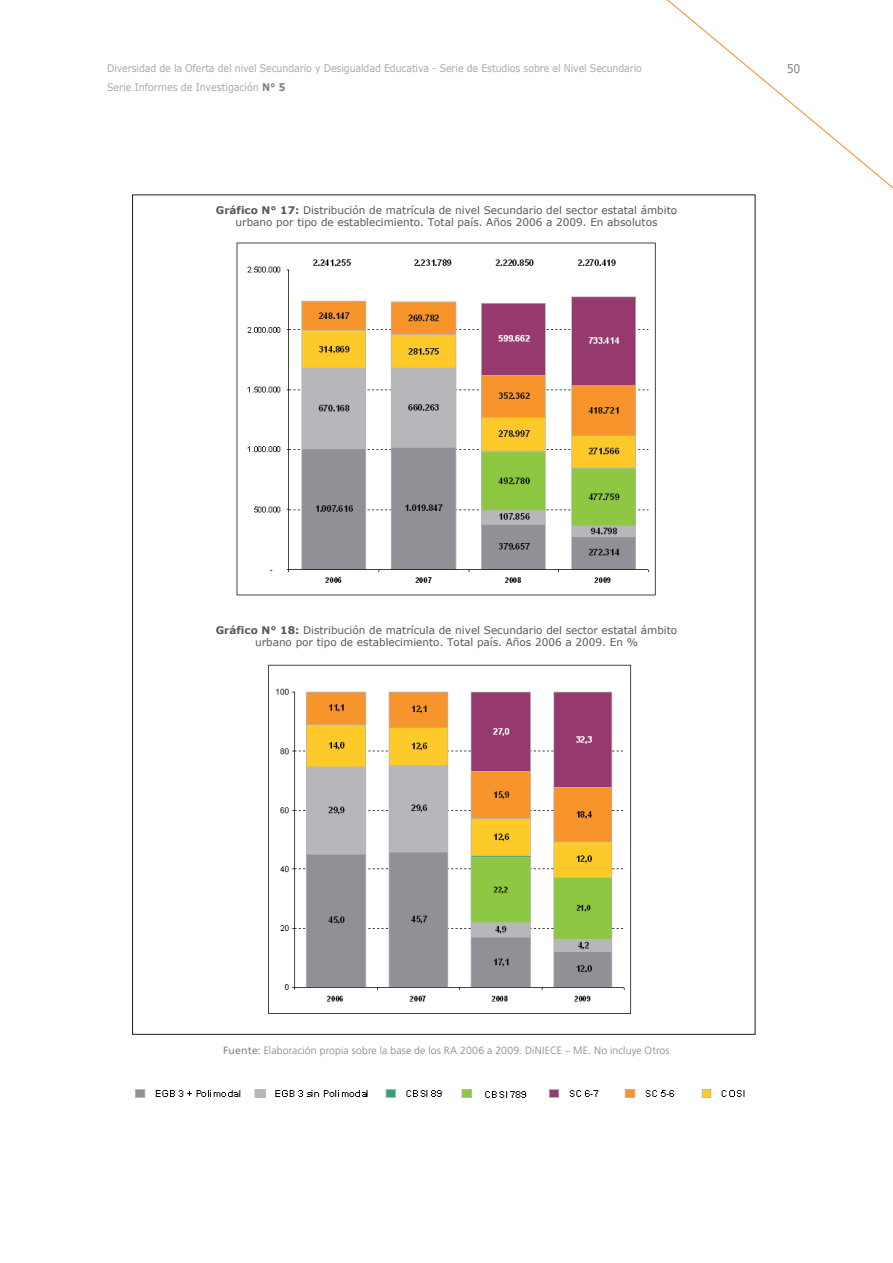
<style>
.page{position:relative;width:893px;height:1263px;background:#fff}
.page>*{position:absolute;margin:0;border:0;box-sizing:border-box;transform-origin:0 0}
.t1{font:12px "Verdana";color:#808285;scale:.9 1}
.t2{font:10.5px/12px "Verdana";color:#57585a;text-align:center}
.t3{font:10.5px "Verdana";letter-spacing:-.01em;color:#a8a9ad;scale:.9 1}
.t4{font:300 10.5px "Frutiger";letter-spacing:.015em;color:#808285}
.s1{font-weight:700;color:#808285}
.s2{font-weight:700}
.s3{font-weight:400}
</style>
<div class="page">
<svg style="left:667px;top:0;width:226px;height:223px"></svg>
<img style="left:236px;top:242px;width:420px;height:354px">
<img style="left:268px;top:664px;width:364px;height:350px">
<img style="left:135px;top:1089px;width:610px;height:9px">
<p class="t3" style="left:107px;top:62px;width:596px">Diversidad de la Oferta del nivel Secundario y Desigualdad Educativa - Serie de Estudios sobre el Nivel Secundario</p>
<p class="t1" style="left:787px;top:61px;width:17px">50</p>
<p class="t3" style="left:107px;top:80px;width:200px">Serie Informes de Investigación <span class="s1">N° 5</span></p>
<p class="t2" style="left:216px;top:204px;width:463px"><span class="s2">Gráfico N° 17:</span> Distribución de matrícula de nivel Secundario del sector estatal ámbito urbano por tipo de establecimiento. Total país. Años 2006 a 2009. En absolutos</p>
<p class="t2" style="left:216px;top:624px;width:463px"><span class="s2">Gráfico N° 18:</span> Distribución de matrícula de nivel Secundario del sector estatal ámbito urbano por tipo de establecimiento. Total país. Años 2006 a 2009. En %</p>
<p class="t4" style="left:223px;top:1044px;width:328px"><span class="s3">Fuente:</span> Elaboración propia sobre la base de los RA 2006 a 2009. DiN IECE</p>
<p class="t4" style="left:565px;top:1044px;width:106px">– ME . N o incluye Otros</p>
</div>
